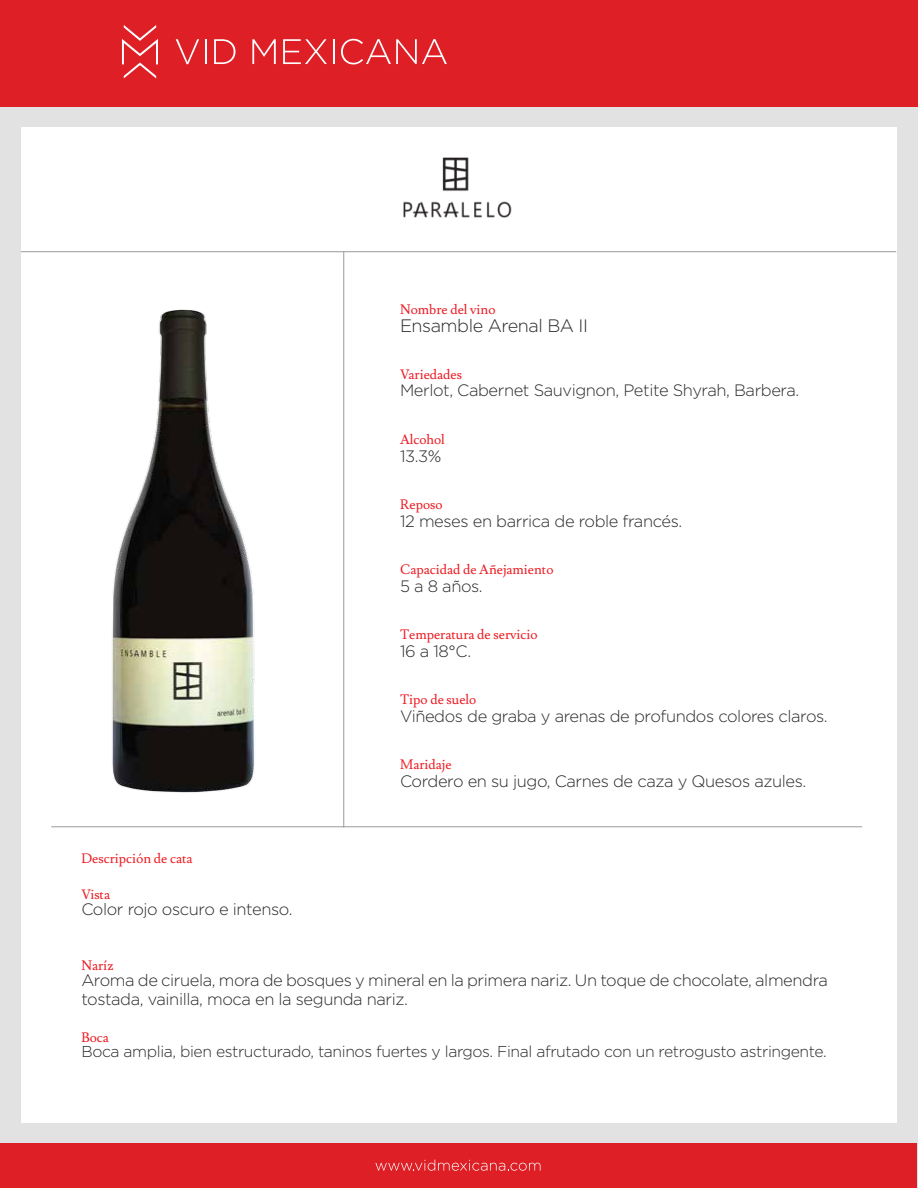
<style>
.page{position:relative;width:918px;height:1188px;background:#fff}
.page>*{position:absolute;margin:0;border:0;box-sizing:border-box;transform-origin:0 0}
.t1{font:300 18px "Gotham";letter-spacing:-.025em;color:#2b2a2b}
.t2{font:300 16.5px/19.8px "Gotham";letter-spacing:-.025em;color:#2b2a2b}
.t3{font:300 15.75px "Gotham";letter-spacing:-.025em;color:#2b2a2b}
.t4{font:13.5px "Lusitana";color:#ed1d24}
</style>
<div class="page">
<div style="left:0;top:75px;width:918px;height:1113px;background:#e2e2e3"></div>
<div style="left:21px;top:128px;width:875px;height:995px;background:#fff"></div>
<hr style="left:21px;top:251px;width:875px;height:1px;background:#9b9b9b">
<hr style="left:344px;top:252px;width:1px;height:575px;background:#9b9b9b">
<hr style="left:51px;top:827px;width:811px;height:1px;background:#9b9b9b">
<div style="left:0;top:0;width:918px;height:107px;background:#df1f26"></div>
<svg style="left:176px;top:39px;width:23px;height:25px"></svg>
<svg style="left:205px;top:39px;width:1px;height:25px"></svg>
<svg style="left:214px;top:39px;width:22px;height:25px"></svg>
<svg style="left:252px;top:39px;width:24px;height:25px"></svg>
<svg style="left:283px;top:39px;width:44px;height:25px"></svg>
<svg style="left:333px;top:39px;width:1px;height:25px"></svg>
<svg style="left:341px;top:39px;width:106px;height:25px"></svg>
<svg style="left:122px;top:25px;width:36px;height:53px"></svg>
<div style="left:0;top:1144px;width:917px;height:44px;background:#df1f26"></div>
<svg style="left:375px;top:1160px;width:166px;height:11px"></svg>
<img style="left:403px;top:157px;width:109px;height:61px">
<img style="left:112px;top:309px;width:143px;height:484px">
<p class="t4" style="left:400px;top:301px;width:97px">Nombre del vino</p>
<p class="t1" style="left:400px;top:314px;width:189px">Ensamble Arenal BA II</p>
<p class="t4" style="left:400px;top:366px;width:64px">Variedades</p>
<p class="t2" style="left:400px;top:380px;width:401px">Merlot, Cabernet Sauvignon, Petite Shyrah, Barbera.</p>
<p class="t4" style="left:400px;top:431px;width:46px">Alcohol</p>
<p class="t2" style="left:400px;top:445px;width:43px">13.3%</p>
<p class="t4" style="left:400px;top:496px;width:44px">Reposo</p>
<p class="t2" style="left:400px;top:511px;width:284px">12 meses en barrica de roble francés.</p>
<p class="t4" style="left:400px;top:561px;width:155px">Capacidad de Añejamiento</p>
<p class="t2" style="left:400px;top:576px;width:84px">5 a 8 años.</p>
<p class="t4" style="left:400px;top:627px;width:139px">Temperatura de servicio</p>
<p class="t2" style="left:400px;top:641px;width:73px">16 a 18°C.</p>
<p class="t4" style="left:400px;top:692px;width:78px">Tipo de suelo</p>
<p class="t2" style="left:400px;top:706px;width:429px">Viñedos de graba y arenas de profundos colores claros.</p>
<p class="t4" style="left:400px;top:757px;width:53px">Maridaje</p>
<p class="t4" style="left:81px;top:850px;width:113px">Descripción de cata</p>
<p class="t4" style="left:81px;top:886px;width:30px">Vista</p>
<p class="t2" style="left:81px;top:899px;width:213px">Color rojo oscuro e intenso.</p>
<p class="t4" style="left:81px;top:958px;width:34px">Naríz</p>
<p class="t2" style="left:400px;top:771px;width:408px">Cordero en su jugo, Carnes de caza y Quesos azules.</p>
<p class="t2" style="left:81px;top:969px;width:748px">Aroma de ciruela, mora de bosques y mineral en la primera nariz. Un toque de chocolate, almendra tostada, vainilla, moca en la segunda nariz.</p>
<p class="t3" style="left:81px;top:1041px;width:747px">Boca amplia, bien estructurado, taninos fuertes y largos. Final afrutado con un retrogusto astringente.</p>
<p class="t4" style="left:81px;top:1029px;width:29px">Boca</p>
</div>
